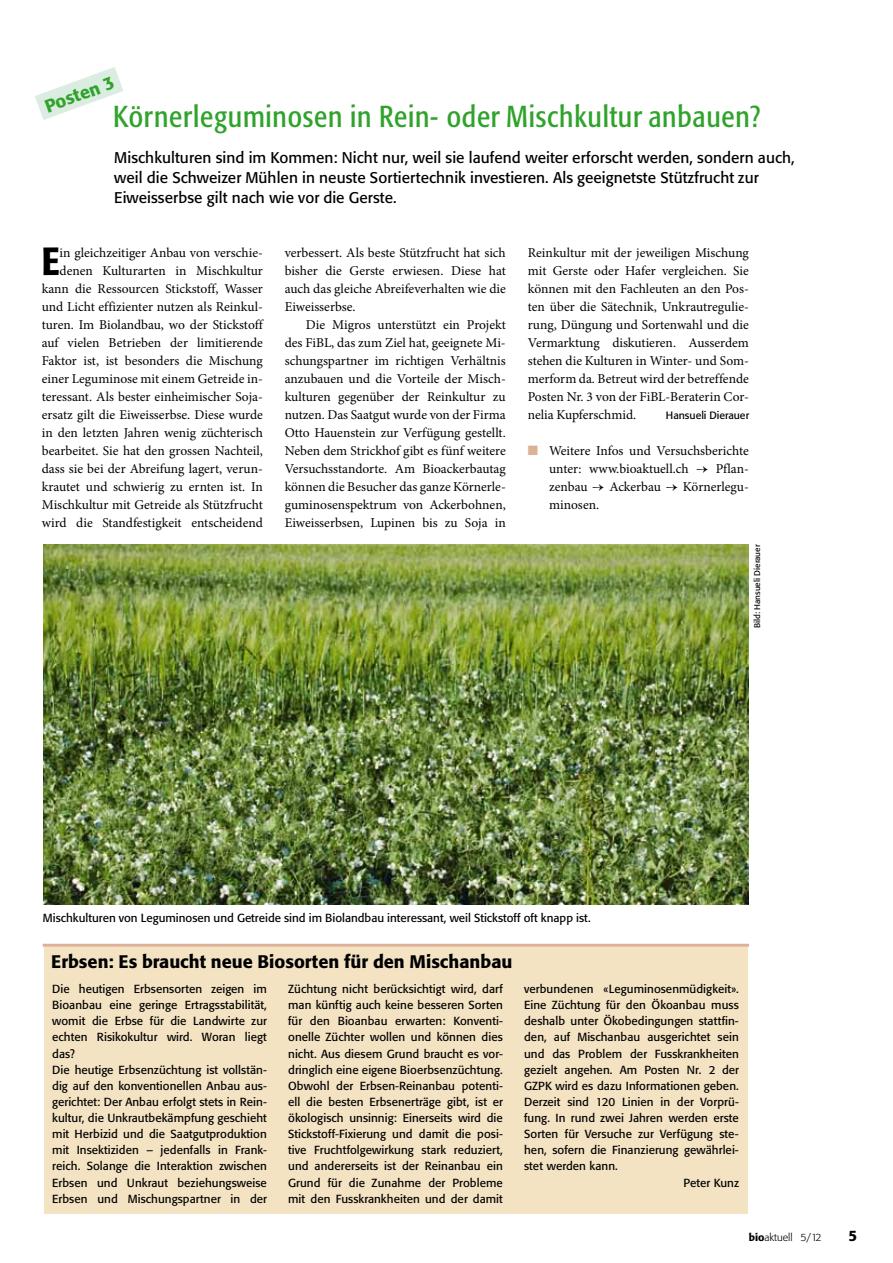
<style>
.page{position:relative;width:893px;height:1263px;background:#fff}
.page>*{position:absolute;margin:0;border:0;box-sizing:border-box;transform-origin:0 0}
.t1{font:500 condensed 38.85px "Formata BQ";color:#000}
.t2{font:condensed 30px "Formata BQ";letter-spacing:.025em;color:#30a32c}
.t3{font:500 18px "Formata BQ";color:#000}
.t4{font:500 18px "Formata BQ";color:#30a32c}
.t5{font:15.3px/20px "Formata BQ";letter-spacing:.005em;color:#000}
.t6{font:500 15px "Formata BQ";color:#000}
.t7{font:13.5px/18px "Minion Pro";color:#000;text-align:justify}
.t8{font:11.7px/16px "Formata BQ";letter-spacing:.005em;color:#000}
.t9{font:10.5px "Formata BQ";color:#000}
.t10{font:300 10.5px "Formata BQ";color:#000}
.t11{font:8.25px "Formata BQ";color:#000}
.s1{color:#ddb196}
.s2{font-weight:500}
</style>
<div class="page">
<div style="left:44px;top:947px;width:703px;height:266px;background:#f3e3c3"></div>
<hr style="left:43px;top:944px;width:706px;height:3px;background:#ddb196">
<svg style="left:35px;top:67px;width:88px;height:53px"></svg>
<img style="left:43px;top:545px;width:705px;height:360px">
<h3 class="t4" style="left:42px;top:96px;width:74px;rotate:-20deg">Posten 3</h3>
<h2 class="t2" style="left:113px;top:99px;width:649px">Körnerleguminosen in Rein- oder Mischkultur anbauen?</h2>
<p class="t5" style="left:114px;top:147px;width:682px">Mischkulturen sind im Kommen: Nicht nur, weil sie laufend weiter erforscht werden, sondern auch, weil die Schweizer Mühlen in neuste Sortiertechnik investieren. Als geeignetste Stützfrucht zur<br>Eiweisserbse gilt nach wie vor die Gerste.</p>
<p class="t7" style="left:42px;top:244px;width:223px;text-align:right">in gleichzeitiger Anbau von verschie&shy;denen Kulturarten in Mischkultur kann die Ressourcen Stickstoff, Wasser und Licht effizienter nutzen als Reinkul&shy;turen. Im Biolandbau, wo der Stickstoff auf vielen Betrieben der limitierende Faktor ist, ist besonders die Mischung einer Leguminose mit einem Getreide in&shy;teressant. Als bester einheimischer Soja&shy;ersatz gilt die Eiweisserbse. Diese wurde in den letzten Jahren wenig züchterisch bearbeitet. Sie hat den grossen Nachteil, dass sie bei der Abreifung lagert, verun&shy;krautet und schwierig zu ernten ist. In Mischkultur mit Getreide als Stützfrucht wird die Standfestigkeit entscheidend</p>
<h1 class="t1" style="left:42px;top:238px;width:19px">E</h1>
<p class="t7" style="left:285px;top:244px;width:223px">verbessert. Als beste Stützfrucht hat sich bisher die Gerste erwiesen. Diese hat auch das gleiche Abreifeverhalten wie die Eiweisserbse.</p>
<p class="t7" style="left:285px;top:316px;width:223px;text-indent:21px">Die Migros unterstützt ein Projekt des FiBL, das zum Ziel hat, geeignete Mi&shy;schungspartner im richtigen Verhältnis anzubauen und die Vorteile der Misch&shy;kulturen gegenüber der Reinkultur zu nutzen. Das Saatgut wurde von der Firma Otto Hauenstein zur Verfügung gestellt.<br>Neben dem Strickhof gibt es fünf weitere Versuchsstandorte. Am Bioackerbautag können die Besucher das ganze Körnerle&shy;guminosenspektrum von Ackerbohnen, Eiweisserbsen, Lupinen bis zu Soja in</p>
<p class="t7" style="left:528px;top:244px;width:223px">Reinkultur mit der jeweiligen Mischung mit Gerste oder Hafer vergleichen. Sie können mit den Fachleuten an den Pos&shy;ten über die Sätechnik, Unkrautregulie&shy;rung, Düngung und Sortenwahl und die Vermarktung diskutieren. Ausserdem stehen die Kulturen in Winter- und Som&shy;merform da. Betreut wird der betreffende Posten Nr. 3 von der FiBL-Beraterin Cor&shy;nelia Kupferschmid.</p>
<p class="t9" style="left:666px;top:409px;width:85px">Hansueli Dierauer</p>
<p class="t7" style="left:549px;top:442px;width:201px;text-indent:-21px"><span class="s1">■</span> Weitere Infos und Versuchsberichte unter: www.bioaktuell.ch → Pflan&shy;zenbau → Ackerbau → Körnerlegu&shy;minosen.</p>
<p class="t11" style="left:752px;top:628px;width:85px;rotate:-90deg">Bild: Hansueli Dierauer</p>
<p class="t8" style="left:43px;top:910px;width:549px">Mischkulturen von Leguminosen und Getreide sind im Biolandbau interessant, weil Stickstoff oft knapp ist.</p>
<h3 class="t3" style="left:51px;top:950px;width:463px">Erbsen: Es braucht neue Biosorten für den Mischanbau</h3>
<p class="t8" style="left:52px;top:981px;width:216px">Die heutigen Erbsensorten zeigen im Bioanbau eine geringe Ertragsstabilität, womit die Erbse für die Landwirte zur echten Risikokultur wird. Woran liegt das?<br>Die heutige Erbsenzüchtung ist vollstän&shy;dig auf den konventionellen Anbau aus&shy;gerichtet: Der Anbau erfolgt stets in Rein&shy;kultur, die Unkrautbekämpfung geschieht mit Herbizid und die Saatgutproduktion mit Insektiziden – jedenfalls in Frank&shy;reich. Solange die Interaktion zwischen Erbsen und Unkraut beziehungsweise Erbsen und Mischungspartner in der</p>
<p class="t8" style="left:288px;top:981px;width:216px;text-align:justify">Züchtung nicht berücksichtigt wird, darf man künftig auch keine besseren Sorten für den Bioanbau erwarten: Konventi&shy;onelle Züchter wollen und können dies nicht. Aus diesem Grund braucht es vor&shy;dringlich eine eigene Bioerbsenzüchtung.<br>Obwohl der Erbsen-Reinanbau potenti&shy;ell die besten Erbsenerträge gibt, ist er ökologisch unsinnig: Einerseits wird die Stickstoff-Fixierung und damit die posi&shy;tive Fruchtfolgewirkung stark reduziert, und andererseits ist der Reinanbau ein Grund für die Zunahme der Probleme mit den Fusskrankheiten und der damit</p>
<p class="t8" style="left:524px;top:981px;width:216px">verbundenen «Leguminosenmüdigkeit».</p>
<p class="t8" style="left:524px;top:997px;width:216px">Eine Züchtung für den Ökoanbau muss</p>
<p class="t8" style="left:524px;top:1013px;width:216px">deshalb unter Ökobedingungen stattfin-</p>
<p class="t8" style="left:524px;top:1029px;width:216px">den, auf Mischanbau ausgerichtet sein</p>
<p class="t8" style="left:524px;top:1045px;width:216px">und das Problem der Fusskrankheiten</p>
<p class="t8" style="left:524px;top:1061px;width:216px">gezielt angehen. Am Posten Nr. 2 der</p>
<p class="t8" style="left:524px;top:1077px;width:216px">GZPK wird es dazu Informationen geben.</p>
<p class="t8" style="left:524px;top:1094px;width:216px">Derzeit sind 120 Linien in der Vorprü-</p>
<p class="t8" style="left:524px;top:1110px;width:216px">fung. In rund zwei Jahren werden erste</p>
<p class="t8" style="left:524px;top:1126px;width:216px">Sorten für Versuche zur Verfügung ste-</p>
<p class="t8" style="left:524px;top:1142px;width:216px">hen, sofern die Finanzierung gewährlei-</p>
<p class="t8" style="left:524px;top:1158px;width:95px">stet werden kann.</p>
<p class="t8" style="left:684px;top:1174px;width:57px">Peter Kunz</p>
<p class="t10" style="left:749px;top:1231px;width:74px"><span class="s2">bio</span>aktuell 5/12</p>
<p class="t6" style="left:848px;top:1226px;width:10px">5</p>
</div>
